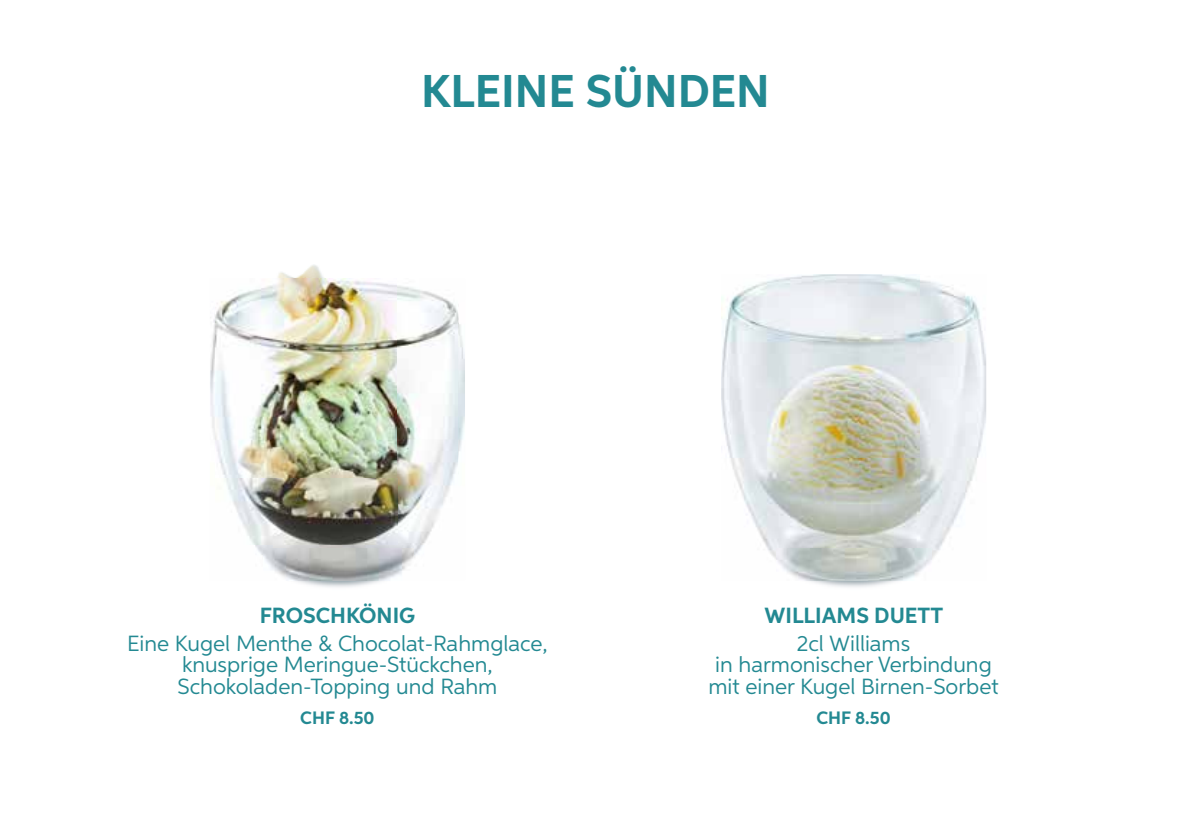
<style>
.page{position:relative;width:1191px;height:840px;background:#fff}
.page>*{position:absolute;margin:0;border:0;box-sizing:border-box;transform-origin:0 0}
.t1{font:700 46px "Aspira";color:#238992}
.t2{font:22px/21.6px "Aspira";color:#238992;text-align:center}
.t3{font:700 22px "Aspira";color:#238992}
.t4{font:700 18px "Aspira";color:#238992}
</style>
<div class="page">
<img style="left:274px;top:548px;width:127px;height:39px">
<img style="left:210px;top:317px;width:64px;height:253px">
<img style="left:401px;top:314px;width:64px;height:261px">
<img style="left:273px;top:544px;width:128px;height:4px">
<img style="left:215px;top:265px;width:243px;height:279px">
<img style="left:721px;top:274px;width:265px;height:306px">
<h1 class="t1" style="left:421px;top:63px;width:350px">KLEINE SÜNDEN</h1>
<p class="t3" style="left:260px;top:601px;width:157px">FROSCHKÖNIG</p>
<p class="t2" style="left:127px;top:631px;width:422px">Eine Kugel Menthe &amp; Chocolat-Rahmglace, knusprige Meringue-Stückchen,<br>Schokoladen-Topping und Rahm</p>
<p class="t4" style="left:300px;top:706px;width:76px">CHF 8.50</p>
<p class="t3" style="left:764px;top:601px;width:180px">WILLIAMS DUETT</p>
<p class="t2" style="left:708px;top:631px;width:292px">2cl Williams<br>in harmonischer Verbindung mit einer Kugel Birnen-Sorbet</p>
<p class="t4" style="left:816px;top:706px;width:76px">CHF 8.50</p>
</div>
